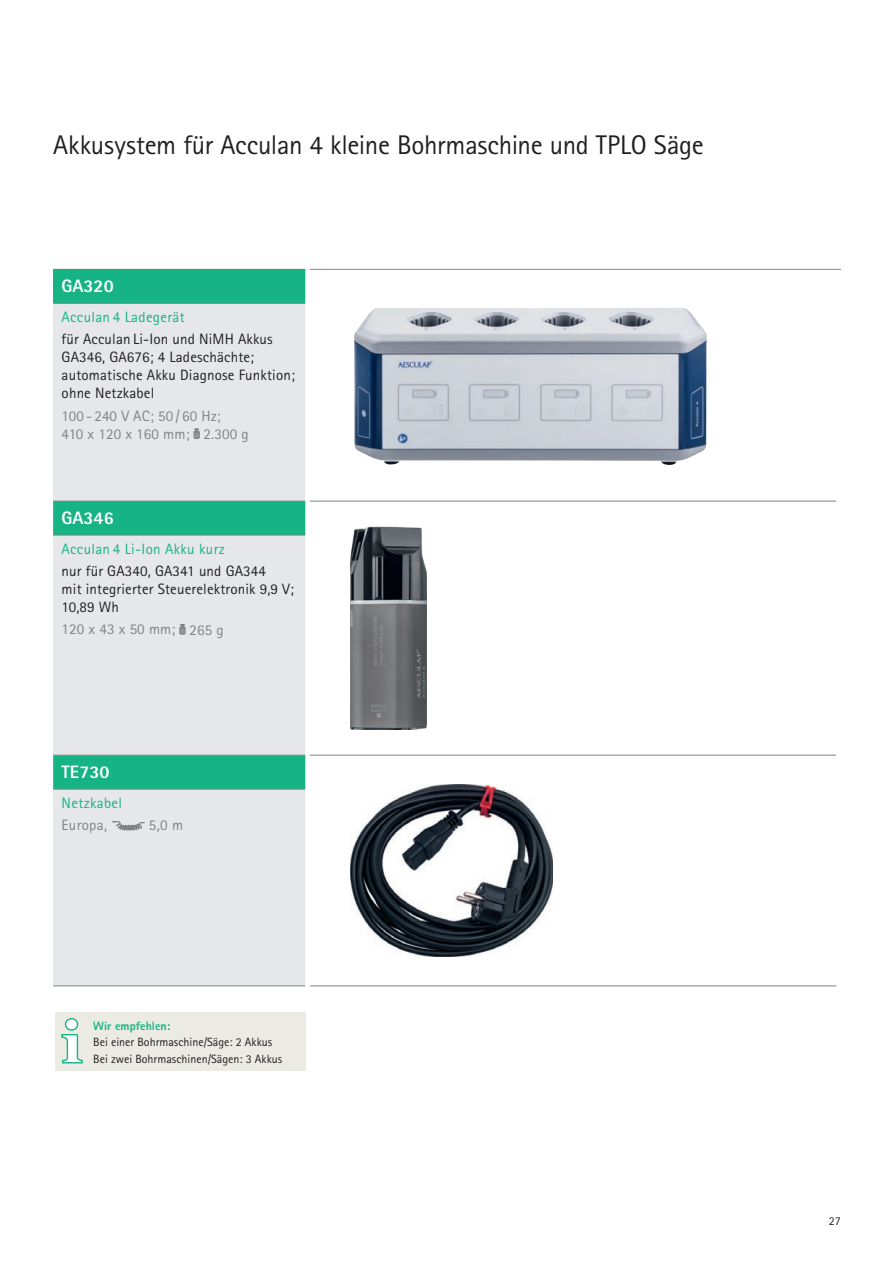
<style>
.page{position:relative;width:893px;height:1263px;background:#fff}
.page>*{position:absolute;margin:0;border:0;box-sizing:border-box;transform-origin:0 0}
.t1{font:27px "Rotis Sans Serif Pro";letter-spacing:-.01em;color:#231f20}
.t2{font:800 18px "Rotis Sans Serif Pro";color:#fff}
.t3{font:15px/18px "Rotis Sans Serif Pro";letter-spacing:.01em;color:#231f20}
.t4{font:15px/18px "Rotis Sans Serif Pro";letter-spacing:.01em;color:#808285}
.t5{font:15px "Rotis Sans Serif Pro";letter-spacing:.02em;color:#16b484}
.t6{font:12px/16.5px "Rotis Sans Serif Pro";color:#231f20}
.t7{font:800 12px "Rotis Sans Serif Pro";color:#16b484}
</style>
<div class="page">
<div style="left:53px;top:269px;width:255px;height:34px;background:#16b484"></div>
<div style="left:53px;top:303px;width:255px;height:198px;background:#e6e7e9"></div>
<hr style="left:310px;top:269px;width:531px;height:1px;background:#808285">
<hr style="left:53px;top:269px;width:252px;height:1px;background:#808285">
<hr style="left:53px;top:303px;width:252px;height:1px;background:#808285">
<div style="left:305px;top:269px;width:5px;height:34px;background:#fff"></div>
<div style="left:305px;top:303px;width:5px;height:198px;background:#fff"></div>
<img style="left:354px;top:308px;width:353px;height:157px">
<svg style="left:194px;top:428px;width:5px;height:11px"></svg>
<div style="left:53px;top:502px;width:252px;height:33px;background:#16b484"></div>
<svg style="left:53px;top:536px;width:252px;height:449px;background:#d6e3e1"></svg>
<hr style="left:53px;top:535px;width:252px;height:1px;background:#808285">
<hr style="left:310px;top:755px;width:526px;height:1px;background:#808285">
<hr style="left:53px;top:501px;width:252px;height:1px;background:#808285">
<hr style="left:310px;top:501px;width:526px;height:1px;background:#808285">
<hr style="left:310px;top:985px;width:526px;height:1px;background:#808285">
<hr style="left:53px;top:755px;width:252px;height:1px;background:#808285">
<hr style="left:53px;top:985px;width:252px;height:1px;background:#808285">
<hr style="left:53px;top:789px;width:252px;height:1px;background:#808285">
<img style="left:350px;top:527px;width:77px;height:203px">
<svg style="left:180px;top:624px;width:5px;height:10px"></svg>
<img style="left:350px;top:785px;width:203px;height:171px">
<svg style="left:112px;top:821px;width:33px;height:9px"></svg>
<div style="left:55px;top:1013px;width:250px;height:58px;background:#ebeae3"></div>
<svg style="left:61px;top:1018px;width:22px;height:46px"></svg>
<h1 class="t1" style="left:53px;top:129px;width:652px">Akkusystem für Acculan 4 kleine Bohrmaschine und TPLO Säge</h1>
<p class="t2" style="left:62px;top:275px;width:54px">GA320</p>
<p class="t5" style="left:62px;top:308px;width:125px">Acculan 4 Ladegerät</p>
<p class="t3" style="left:62px;top:330px;width:235px">für Acculan Li-Ion und NiMH Akkus<br>GA346, GA676; 4 Ladeschächte; automatische Akku Diagnose Funktion; ohne Netzkabel</p>
<p class="t4" style="left:62px;top:407px;width:188px">100 - 240 V AC; 50 / 60 Hz;<br>410 x 120 x 160 mm; 2.300 g</p>
<p class="t2" style="left:62px;top:507px;width:54px">GA346</p>
<p class="t5" style="left:62px;top:540px;width:165px">Acculan 4 Li-Ion Akku kurz</p>
<p class="t3" style="left:62px;top:562px;width:234px">nur für GA340, GA341 und GA344<br>mit integrierter Steuerelektronik 9,9 V;<br>10,89 Wh</p>
<p class="t4" style="left:62px;top:620px;width:163px">120 x 43 x 50 mm; 265 g</p>
<p class="t2" style="left:62px;top:761px;width:49px">TE730</p>
<p class="t5" style="left:62px;top:794px;width:62px">Netzkabel</p>
<p class="t4" style="left:62px;top:816px;width:47px">Europa,</p>
<p class="t4" style="left:149px;top:816px;width:36px">5,0 m</p>
<p class="t7" style="left:93px;top:1018px;width:79px">Wir empfehlen:</p>
<p class="t6" style="left:93px;top:1034px;width:191px">Bei einer Bohrmaschine/Säge: 2 Akkus<br>Bei zwei Bohrmaschinen/Sägen: 3 Akkus</p>
<p class="t6" style="left:829px;top:1212px;width:13px">27</p>
</div>
